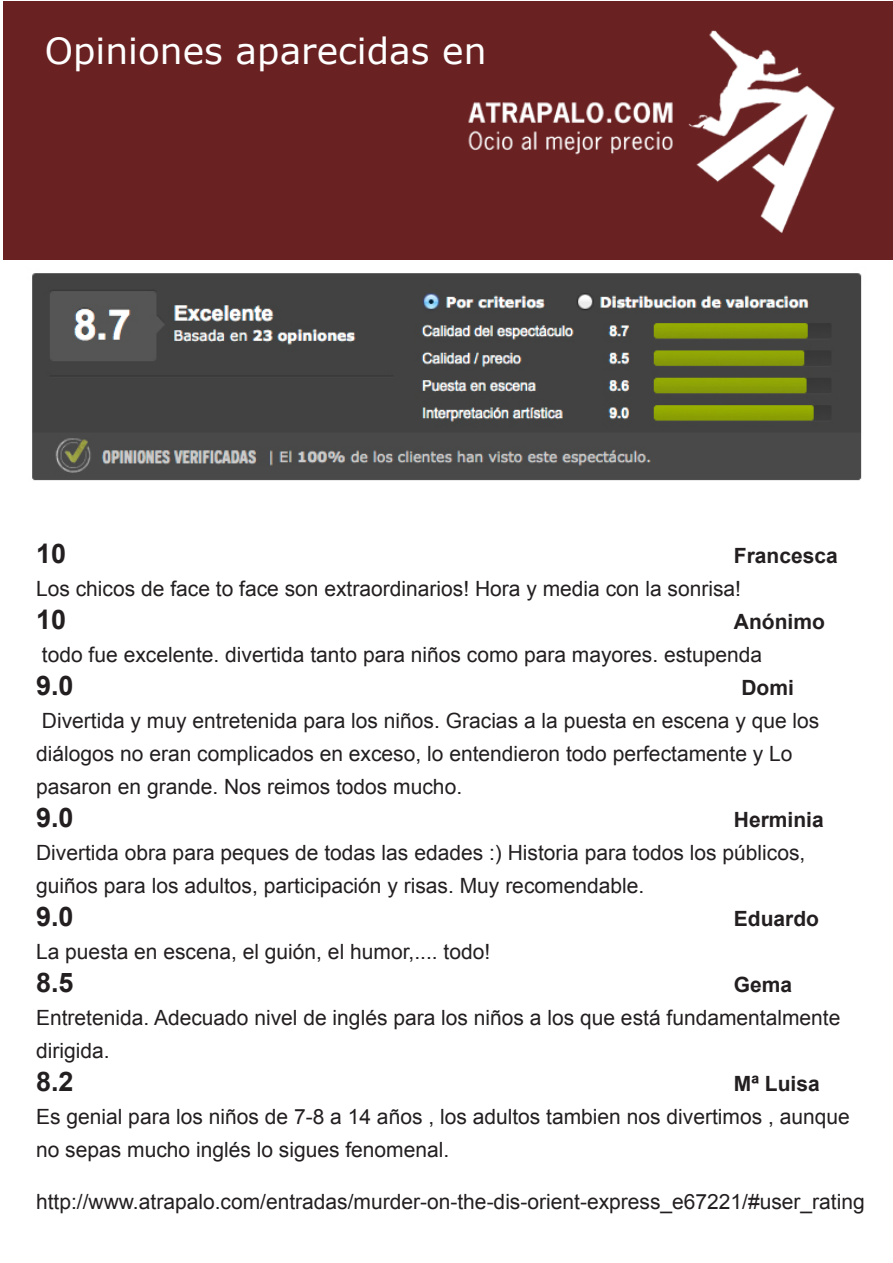
<style>
.page{position:relative;width:893px;height:1263px;background:#fff}
.page>*{position:absolute;margin:0;border:0;box-sizing:border-box;transform-origin:0 0}
.t1{font:36px "Verdana";color:#fff}
.t2{font:700 27px "Arial";color:#231f20}
.t3{font:21px/33px "Arial";color:#231f20}
.t4{font:700 21px "Arial";color:#231f20}
</style>
<div class="page">
<div style="left:3px;top:1px;width:889px;height:259px;background:#692122"></div>
<img style="left:32px;top:273px;width:830px;height:208px">
<img style="left:468px;top:30px;width:367px;height:203px">
<h1 class="t1" style="left:45px;top:28px;width:443px">Opiniones aparecidas en</h1>
<p class="t2" style="left:36px;top:539px;width:32px">10</p>
<p class="t4" style="left:734px;top:544px;width:105px">Francesca</p>
<p class="t3" style="left:36px;top:572px;width:706px">Los chicos de face to face son extraordinarios! Hora y media con la sonrisa!</p>
<p class="t2" style="left:36px;top:605px;width:32px">10</p>
<p class="t4" style="left:734px;top:610px;width:92px">Anónimo</p>
<p class="t3" style="left:42px;top:638px;width:722px">todo fue excelente. divertida tanto para niños como para mayores. estupenda</p>
<p class="t2" style="left:36px;top:671px;width:39px">9.0</p>
<p class="t4" style="left:741px;top:676px;width:54px">Domi</p>
<p class="t3" style="left:36px;top:704px;width:785px">Divertida y muy entretenida para los niños. Gracias a la puesta en escena y que los diálogos no eran complicados en exceso, lo entendieron todo perfectamente y Lo pasaron en grande. Nos reimos todos mucho.</p>
<p class="t2" style="left:36px;top:803px;width:39px">9.0</p>
<p class="t4" style="left:734px;top:808px;width:91px">Herminia</p>
<p class="t3" style="left:36px;top:836px;width:771px">Divertida obra para peques de todas las edades :) Historia para todos los públicos, guiños para los adultos, participación y risas. Muy recomendable.</p>
<p class="t2" style="left:36px;top:902px;width:39px">9.0</p>
<p class="t4" style="left:734px;top:907px;width:87px">Eduardo</p>
<p class="t3" style="left:36px;top:935px;width:456px">La puesta en escena, el guión, el humor,.... todo!</p>
<p class="t2" style="left:36px;top:968px;width:39px">8.5</p>
<p class="t4" style="left:734px;top:973px;width:60px">Gema</p>
<p class="t3" style="left:36px;top:1001px;width:806px">Entretenida. Adecuado nivel de inglés para los niños a los que está fundamentalmente dirigida.</p>
<p class="t2" style="left:36px;top:1067px;width:39px">8.2</p>
<p class="t4" style="left:734px;top:1072px;width:87px">Mª Luisa</p>
<p class="t3" style="left:36px;top:1100px;width:815px">Es genial para los niños de 7-8 a 14 años , los adultos tambien nos divertimos , aunque no sepas mucho inglés lo sigues fenomenal.</p>
<p class="t3" style="left:36px;top:1185px;width:830px">http://www.atrapalo.com/entradas/murder-on-the-dis-orient-express_e67221/#user_rating</p>
</div>
